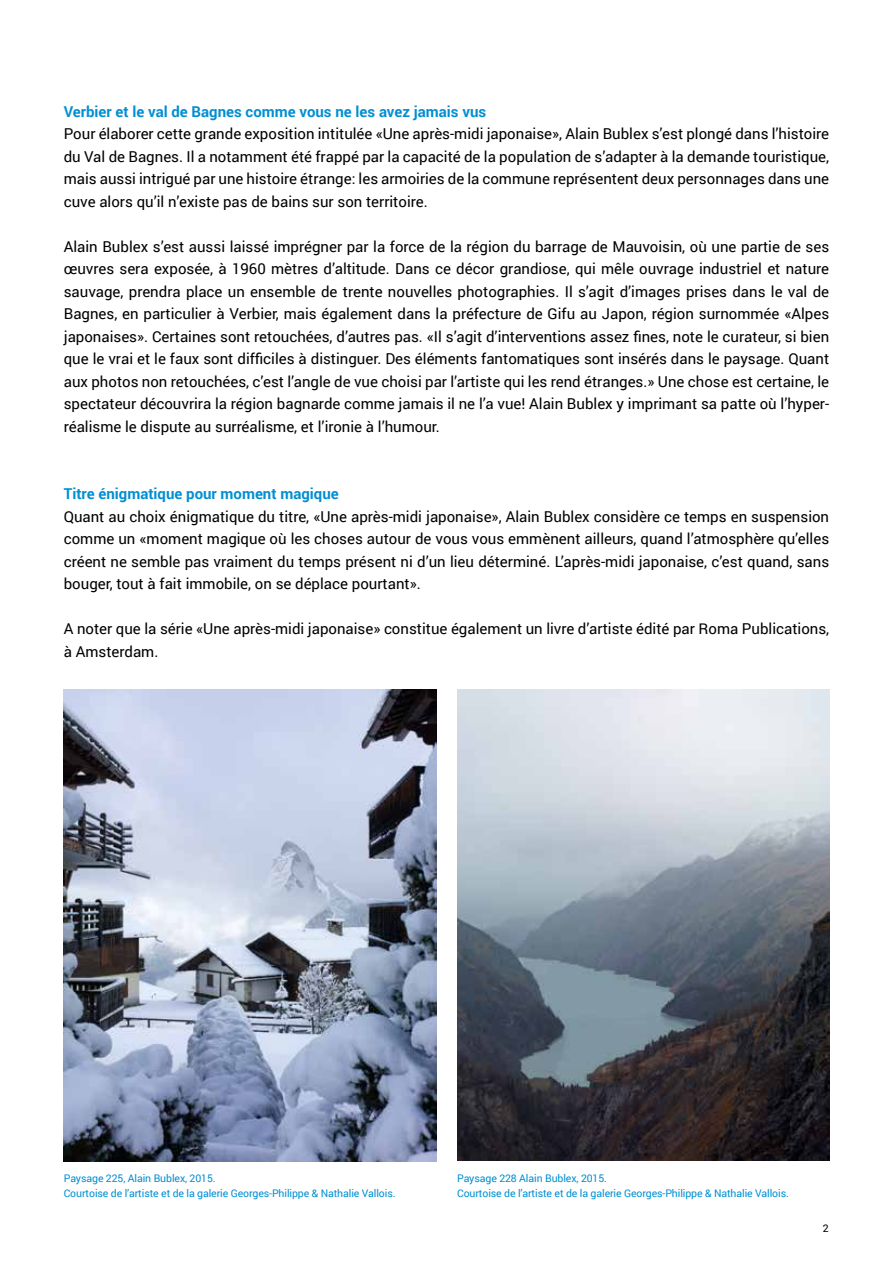
<style>
.page{position:relative;width:893px;height:1263px;background:#fff}
.page>*{position:absolute;margin:0;border:0;box-sizing:border-box;transform-origin:0 0}
.t1{font:15px/22.5px "Roboto";color:#000;text-align:justify}
.t2{font:700 15px "Roboto";color:#008fd3}
.t3{font:10.5px/15px "Roboto";letter-spacing:-.01em;color:#008fd3}
.t4{font:10.5px "Roboto";color:#000}
</style>
<div class="page">
<img style="left:457px;top:690px;width:373px;height:471px">
<img style="left:64px;top:690px;width:372px;height:471px">
<p class="t2" style="left:64px;top:101px;width:424px">Verbier et le val de Bagnes comme vous ne les avez jamais vus</p>
<p class="t1" style="left:64px;top:122px;width:767px">Pour élaborer cette grande exposition intitulée «Une après-midi japonaise», Alain Bublex s’est plongé dans l’histoire du Val de Bagnes. Il a notamment été frappé par la capacité de la population de s’adapter à la demande touristique, mais aussi intrigué par une histoire étrange: les armoiries de la commune représentent deux personnages dans une cuve alors qu’il n’existe pas de bains sur son territoire.</p>
<p class="t1" style="left:64px;top:234px;width:767px">Alain Bublex s’est aussi laissé imprégner par la force de la région du barrage de Mauvoisin, où une partie de ses œuvres sera exposée, à 1960 mètres d’altitude. Dans ce décor grandiose, qui mêle ouvrage industriel et nature sauvage, prendra place un ensemble de trente nouvelles photographies. Il s’agit d’images prises dans le val de Bagnes, en particulier à Verbier, mais également dans la préfecture de Gifu au Japon, région surnommée «Alpes japonaises». Certaines sont retouchées, d’autres pas. «Il s’agit d’interventions assez fines, note le curateur, si bien que le vrai et le faux sont difficiles à distinguer. Des éléments fantomatiques sont insérés dans le paysage. Quant aux photos non retouchées, c’est l’angle de vue choisi par l’artiste qui les rend étranges.» Une chose est certaine, le spectateur découvrira la région bagnarde comme jamais il ne l’a vue! Alain Bublex y imprimant sa patte où l’hyper&shy;réalisme le dispute au surréalisme, et l’ironie à l’humour.</p>
<p class="t2" style="left:64px;top:483px;width:276px">Titre énigmatique pour moment magique</p>
<p class="t1" style="left:64px;top:504px;width:767px">Quant au choix énigmatique du titre, «Une après-midi japonaise», Alain Bublex considère ce temps en suspension comme un «moment magique où les choses autour de vous vous emmènent ailleurs, quand l’atmosphère qu’elles créent ne semble pas vraiment du temps présent ni d’un lieu déterminé. L’après-midi japonaise, c’est quand, sans bouger, tout à fait immobile, on se déplace pourtant».</p>
<p class="t1" style="left:64px;top:617px;width:767px">A noter que la série «Une après-midi japonaise» constitue également un livre d’artiste édité par Roma Publications, à Amsterdam.</p>
<p class="t3" style="left:64px;top:1170px;width:333px">Paysage 225, Alain Bublex, 2015.<br>Courtoise de l’artiste et de la galerie Georges-Philippe &amp; Nathalie Vallois.</p>
<p class="t3" style="left:457px;top:1170px;width:333px">Paysage 228 Alain Bublex, 2015.<br>Courtoise de l’artiste et de la galerie Georges-Philippe &amp; Nathalie Vallois.</p>
<p class="t4" style="left:823px;top:1220px;width:7px">2</p>
</div>
